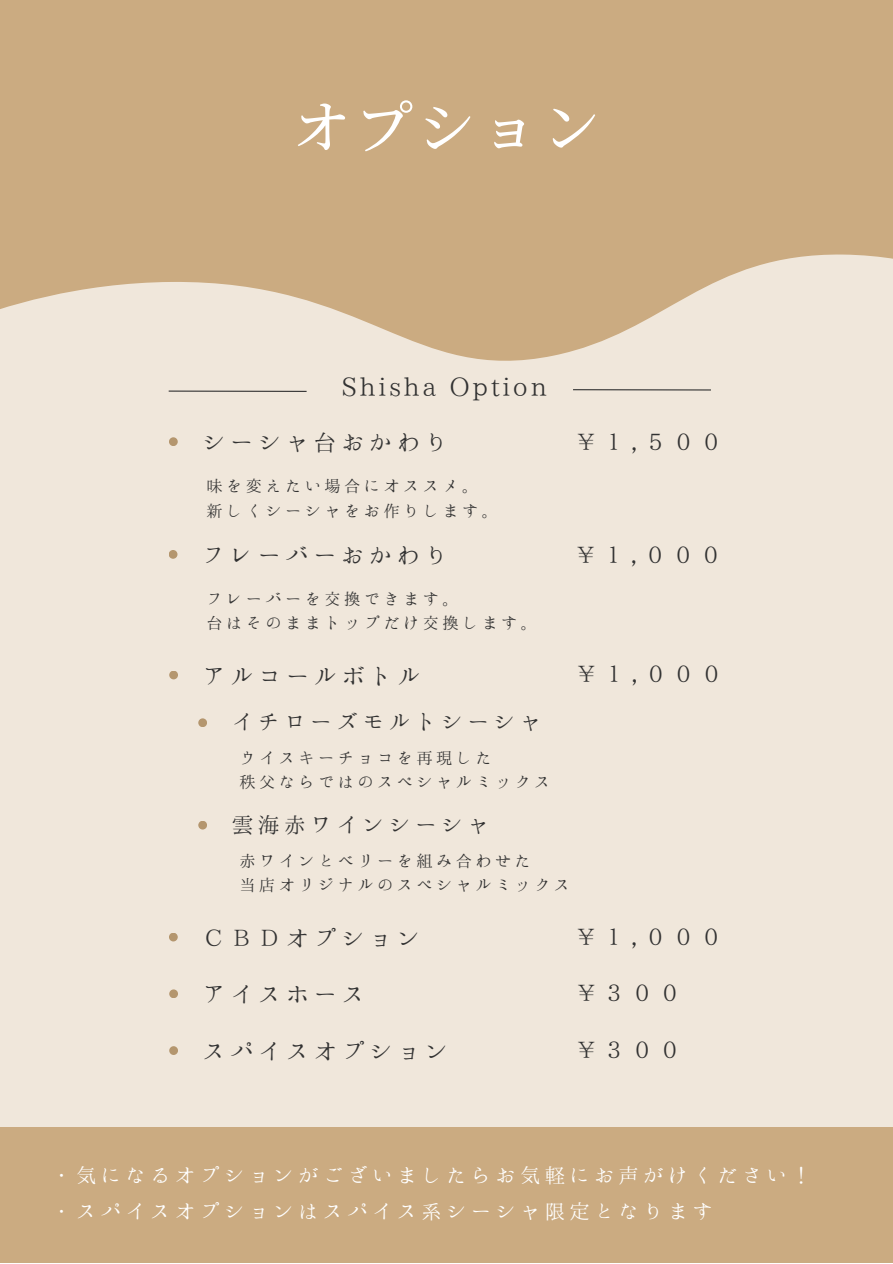
<style>
.page{position:relative;width:893px;height:1264px;background:#fff}
.page>*{position:absolute;margin:0;border:0;box-sizing:border-box;transform-origin:0 0}
.t1{font:500 58.05px "Source Han Serif JP";letter-spacing:.075em;color:#fff}
.t2{font:25.5px "Hannari Mincho";letter-spacing:.09em;color:#323232}
.t3{font:25.5px "IP Aex Mincho";letter-spacing:.11em;color:#323232}
.t4{font:24px "Hannari Mincho";letter-spacing:.09em;color:#323232}
.t5{font:22.5px "Hannari Mincho";letter-spacing:.095em;color:#fff}
.t6{font:18px "Hannari Mincho";letter-spacing:.09em;color:#323232}
</style>
<div class="page">
<div style="left:0;top:0;width:892px;height:1262px;background:#cbab81"></div>
<div style="left:0;top:254px;width:892px;height:872px;background:#f0e7db"></div>
<hr style="left:573px;top:389px;width:138px;height:1px;background:#323232">
<hr style="left:169px;top:390px;width:137px;height:2px;background:#323232">
<div style="left:169px;top:670px;width:9px;height:9px;background:#b4966e;border-radius:50%"></div>
<div style="left:198px;top:718px;width:9px;height:9px;background:#b4966e;border-radius:50%"></div>
<div style="left:198px;top:820px;width:9px;height:9px;background:#b4966e;border-radius:50%"></div>
<div style="left:169px;top:932px;width:9px;height:9px;background:#b4966e;border-radius:50%"></div>
<div style="left:169px;top:989px;width:9px;height:9px;background:#b4966e;border-radius:50%"></div>
<div style="left:169px;top:1046px;width:9px;height:8px;background:#b4966e;border-radius:50%"></div>
<div style="left:169px;top:437px;width:9px;height:9px;background:#b4966e;border-radius:50%"></div>
<div style="left:169px;top:550px;width:8px;height:9px;background:#b4966e;border-radius:50%"></div>
<p class="t1" style="left:292px;top:82px;width:309px">オプション</p>
<p class="t3" style="left:341px;top:373px;width:207px">Shisha Option</p>
<p class="t2" style="left:202px;top:429px;width:249px">シーシャ台おかわり</p>
<p class="t2" style="left:574px;top:429px;width:152px">￥１,５００</p>
<p class="t6" style="left:206px;top:476px;width:275px">味を変えたい場合にオススメ。</p>
<p class="t6" style="left:206px;top:501px;width:294px">新しくシーシャをお作りします。</p>
<p class="t2" style="left:202px;top:541px;width:249px">フレーバーおかわり</p>
<p class="t2" style="left:574px;top:541px;width:152px">￥１,０００</p>
<p class="t6" style="left:206px;top:588px;width:255px">フレーバーを交換できます。</p>
<p class="t6" style="left:206px;top:613px;width:334px">台はそのままトップだけ交換します。</p>
<p class="t2" style="left:202px;top:662px;width:222px">アルコールボトル</p>
<p class="t2" style="left:575px;top:661px;width:152px">￥１,０００</p>
<p class="t4" style="left:232px;top:709px;width:313px">イチローズモルトシーシャ</p>
<p class="t6" style="left:239px;top:747px;width:255px">ウイスキーチョコを再現した</p>
<p class="t6" style="left:239px;top:772px;width:314px">秩父ならではのスペシャルミックス</p>
<p class="t4" style="left:232px;top:811px;width:261px">雲海赤ワインシーシャ</p>
<p class="t6" style="left:239px;top:850px;width:294px">赤ワインとベリーを組み合わせた</p>
<p class="t6" style="left:239px;top:875px;width:334px">当店オリジナルのスペシャルミックス</p>
<p class="t2" style="left:202px;top:924px;width:222px">ＣＢＤオプション</p>
<p class="t2" style="left:574px;top:923px;width:152px">￥１,０００</p>
<p class="t2" style="left:202px;top:980px;width:166px">アイスホース</p>
<p class="t2" style="left:575px;top:979px;width:110px">￥３００</p>
<p class="t2" style="left:202px;top:1037px;width:249px">スパイスオプション</p>
<p class="t2" style="left:575px;top:1036px;width:110px">￥３００</p>
<p class="t5" style="left:52px;top:1163px;width:763px">・気になるオプションがございましたらお気軽にお声がけください！</p>
<p class="t5" style="left:52px;top:1199px;width:665px">・スパイスオプションはスパイス系シーシャ限定となります</p>
</div>
